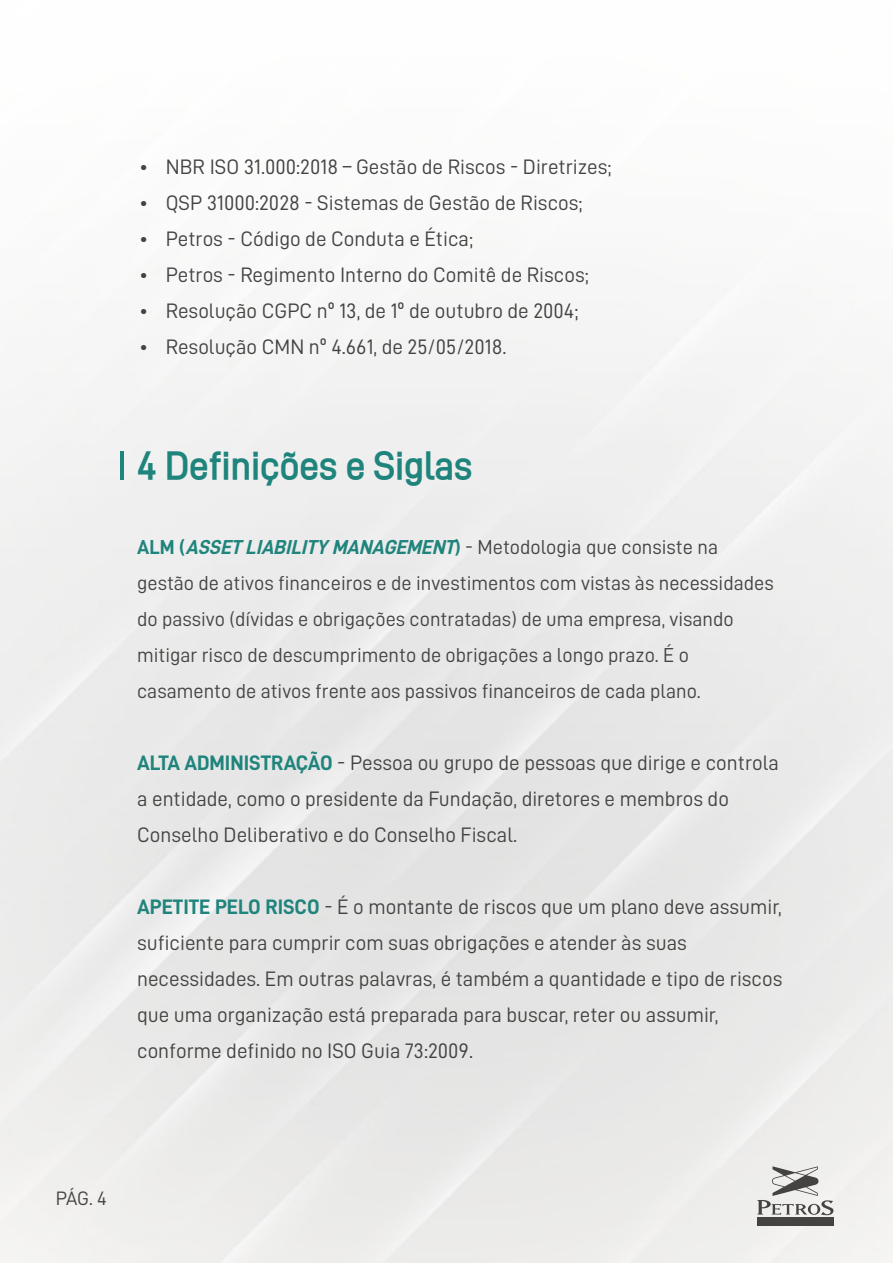
<style>
.page{position:relative;width:893px;height:1263px;background:#fff}
.page>*{position:absolute;margin:0;border:0;box-sizing:border-box;transform-origin:0 0}
.t1{font:700 39px "D DIN PRO Semi";color:#1f847c}
.t2{font:21px/36px "D DIN PRO Regular";color:#434342}
.t3{font:20.25px/36px "D DIN PRO Regular";color:#434342}
.t4{font:19.5px "D DIN PRO Regular";color:#434342}
.s1{font-family:"D DIN PRO Bold";color:#1f847c}
.s2{font-family:"D DIN PRO Bold";font-style:italic;color:#1f847c}
</style>
<div class="page">
<img style="left:0;top:274px;width:893px;height:989px">
<hr style="left:120px;top:451px;width:4px;height:29px;background:#1f847c">
<div style="left:757px;top:1217px;width:76px;height:8px;background:#444342"></div>
<svg style="left:757px;top:1166px;width:76px;height:49px;background:#c5c5c3"></svg>
<p class="t2" style="left:139px;top:149px;width:474px">• NBR ISO 31.000:2018 – Gestão de Riscos - Diretrizes;</p>
<p class="t2" style="left:139px;top:185px;width:445px">• QSP 31000:2028 - Sistemas de Gestão de Riscos;</p>
<p class="t2" style="left:139px;top:221px;width:336px">• Petros - Código de Conduta e Ética;</p>
<p class="t2" style="left:139px;top:257px;width:451px">• Petros - Regimento Interno do Comitê de Riscos;</p>
<p class="t2" style="left:139px;top:293px;width:441px">• Resolução CGPC nº 13, de 1º de outubro de 2004;</p>
<p class="t2" style="left:139px;top:329px;width:369px">• Resolução CMN nº 4.661, de 25/05/2018.</p>
<h1 class="t1" style="left:137px;top:443px;width:337px">4 Definições e Siglas</h1>
<p class="t3" style="left:137px;top:528px;width:638px"><span class="s1">ALM (</span><span class="s2">ASSET LIABILITY MANAGEMENT</span><span class="s1">)</span> - Metodologia que consiste na gestão de ativos financeiros e de investimentos com vistas às necessidades do passivo (dívidas e obrigações contratadas) de uma empresa, visando mitigar risco de descumprimento de obrigações a longo prazo. É o casamento de ativos frente aos passivos financeiros de cada plano.</p>
<p class="t2" style="left:137px;top:744px;width:643px"><span class="s1">ALTA ADMINISTRAÇÃO</span> - Pessoa ou grupo de pessoas que dirige e controla a entidade, como o presidente da Fundação, diretores e membros do<br>Conselho Deliberativo e do Conselho Fiscal.</p>
<p class="t2" style="left:137px;top:888px;width:647px"><span class="s1">APETITE PELO RISCO</span> - É o montante de riscos que um plano deve assumir, suficiente para cumprir com suas obrigações e atender às suas necessidades. Em outras palavras, é também a quantidade e tipo de riscos que uma organização está preparada para buscar, reter ou assumir, conforme definido no ISO Guia 73:2009.</p>
<p class="t4" style="left:56px;top:1188px;width:53px">PÁG. 4</p>
</div>
